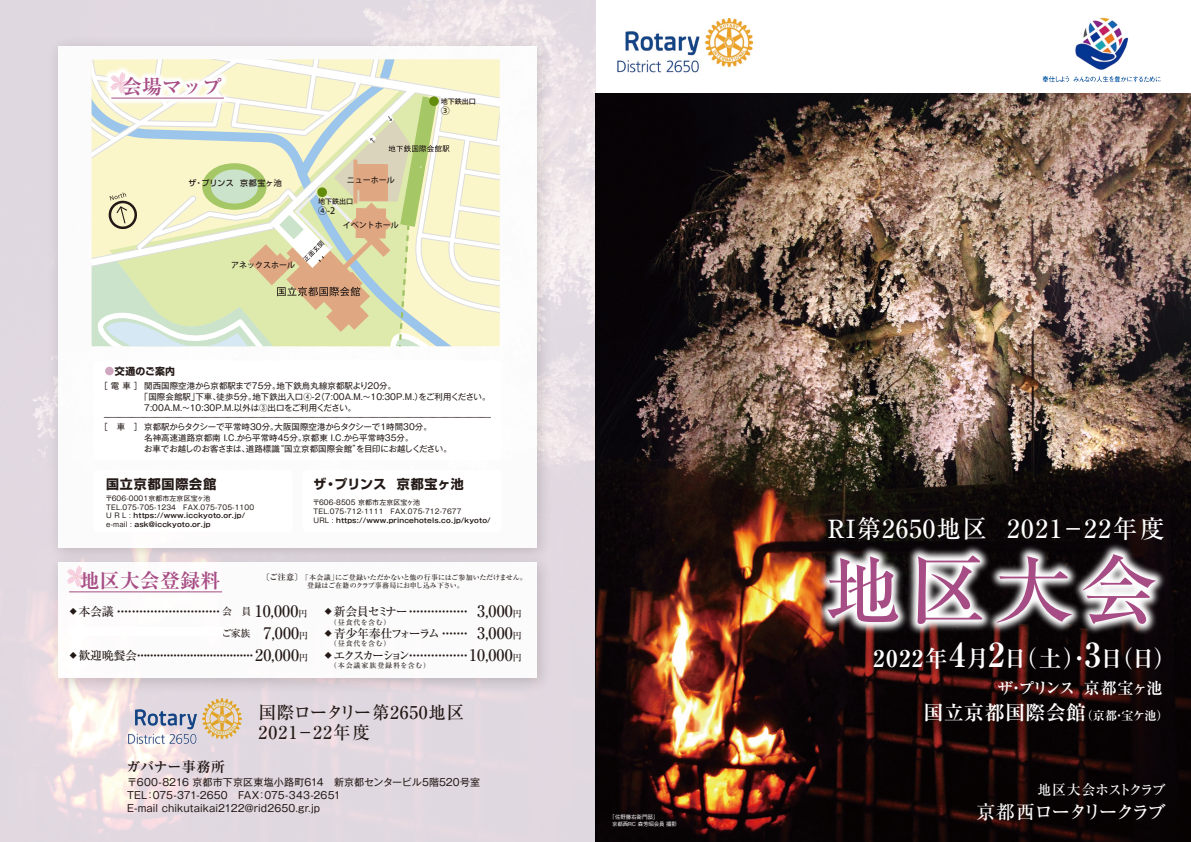
<style>
.page{position:relative;width:1191px;height:842px;background:#fff}
.page>*{position:absolute;margin:0;border:0;box-sizing:border-box;transform-origin:0 0}
.t1{font:500 76px "Ryumin Pr 6 N";color:#a74d85;scale:1.04 1}
.t2{font:500 25px "Ryumin Pr 6 N";letter-spacing:.04em;color:#fff}
.t3{font:700 23px "Ryumin Pr 6 N";letter-spacing:.06em;color:#fff}
.t4{font:700 20px "Ryumin Pr 6 N";letter-spacing:.02em;color:#fff}
.t5{font:700 20px "Ryumin Pr 6 N";color:#a74d85}
.t6{font:500 19px "Ryumin Pr 6 N";letter-spacing:-.1em;color:#fff}
.t7{font:500 17.7px/19.7px "Ryumin Pr 6 N";letter-spacing:.04em;color:#231916}
.t8{font:700 16px "Ryumin Pr 6 N";letter-spacing:-.1em;color:#fff}
.t9{font:500 14.1px "Ryumin Pr 6 N";letter-spacing:-.09em;color:#fff}
.t10{font:700 14px "Ryumin Pr 6 N";letter-spacing:.015em;color:#231916}
.t11{font:700 13px "Shin Go Pro";letter-spacing:.025em;color:#231916}
.t12{font:700 13px "Shin Go Pro";letter-spacing:.06em;color:#231916}
.t13{font:500 12px "Ryumin Pr 6 N";letter-spacing:-.125em;color:#231916}
.t14{font:500 12px "Ryumin Pr 6 N";letter-spacing:-.225em;color:#231916}
.t15{font:10px/13px "Gothic MB101 Pro";letter-spacing:.01em;color:#231916}
.t16{font:700 9.9px "Shin Go Pro";letter-spacing:.02em;color:#231916}
.t17{font:500 9px "Koz Go Pr 6 N";color:#231916}
.t18{font:8.4px/10.9px "Gothic MB101 Pro";letter-spacing:.01em;color:#231916}
.t19{font:500 8px "Koz Go Pr 6 N";color:#231916}
.t20{font:500 8px "Shin Go Pro";letter-spacing:.04em;color:#231916}
.t21{font:500 7px/8.5px "Ryumin Pr 6 N";letter-spacing:-.015em;color:#231916}
.t22{font:500 7px "Ryumin Pr 6 N";letter-spacing:.02em;color:#231916}
.t23{font:500 7px "Ryumin Pr 6 N";letter-spacing:.13em;color:#231916}
.t24{font:500 7px "Koz Go Pr 6 N";color:#231916}
.t25{font:6.9px/8.8px "Gothic MB101 Pro";letter-spacing:.02em;color:#231916}
.t26{font:700 6.9px/8.8px "Gothic MB101 Pro De";letter-spacing:.02em;color:#231916}
.t27{font:500 5.5px/7.3px "Gothic BBB Pr 6 N";letter-spacing:-.02em;color:#fff}
.s1{font-family:"Gothic MB101 Pro";font-weight:400}
.s2{font-weight:700;font-size:8px}
.s3{font-size:10px}
.s4{font-size:16px}
.s5{font-size:33px}
.s6{font-size:12px}
</style>
<div class="page">
<img style="left:595px;top:94px;width:596px;height:748px">
<img style="left:43px;top:31px;width:514px;height:667px">
<div style="left:58px;top:46px;width:479px;height:501px;background:#fff"></div>
<div style="left:58px;top:562px;width:479px;height:116px;background:#fff"></div>
<div style="left:105px;top:367px;width:9px;height:8px;background:#d0a7c0;border-radius:50%"></div>
<svg style="left:104px;top:417px;width:386px;height:1px"></svg>
<hr style="left:69px;top:592px;width:153px;height:1px;background:#a74d85">
<svg style="left:92px;top:59px;width:408px;height:13px"></svg>
<svg style="left:67px;top:565px;width:21px;height:22px"></svg>
<img style="left:103px;top:64px;width:128px;height:8px">
<img style="left:106px;top:68px;width:122px;height:4px">
<svg style="left:92px;top:72px;width:408px;height:274px"></svg>
<img style="left:814px;top:541px;width:358px;height:111px">
<img style="left:818px;top:546px;width:352px;height:103px">
<img style="left:617px;top:18px;width:135px;height:55px">
<svg style="left:121px;top:693px;width:127px;height:60px;fill:#e2d9e1"></svg>
<img style="left:127px;top:699px;width:114px;height:47px">
<img style="left:1042px;top:18px;width:118px;height:64px">
<h3 class="t5" style="left:122px;top:70px;width:101px">会場マップ</h3>
<p class="t20" style="left:188px;top:176px;width:95px">ザ・プリンス 京都宝ヶ池</p>
<p class="t19" style="left:231px;top:260px;width:65px">アネックスホール</p>
<p class="t19" style="left:347px;top:176px;width:49px">ニューホール</p>
<p class="t19" style="left:343px;top:220px;width:57px">イベントホール</p>
<p class="t24" style="left:318px;top:198px;width:36px">地下鉄出口</p>
<p class="t17" style="left:318px;top:206px;width:19px">④-2</p>
<p class="t24" style="left:441px;top:97px;width:36px">地下鉄出口</p>
<p class="t17" style="left:441px;top:105px;width:10px">③</p>
<p class="t16" style="left:115px;top:363px;width:62px">交通のご案内</p>
<p class="t18" style="left:100px;top:379px;width:298px">［ 電 車 ］ 関西国際空港から京都駅まで75分。地下鉄烏丸線京都駅より20分。</p>
<p class="t18" style="left:140px;top:390px;width:352px">「国際会館駅」下車、徒歩5分。地下鉄出入口④-2（7:00A.M.～10:30P.M.）をご利用ください。</p>
<p class="t18" style="left:144px;top:401px;width:214px">7:00A.M.～10:30P.M.以外は③出口をご利用ください。</p>
<p class="t18" style="left:144px;top:420px;width:309px;text-indent:-45px">［ 車 ］ 京都駅からタクシーで平常時30分。大阪国際空港からタクシーで1時間30分。<br>名神高速道路京都南 I.C.から平常時45分。京都東 I.C.から平常時35分。<br>お車でお越しのお客さまは、道路標識“国立京都国際会館”を目印にお越しください。</p>
<h3 class="t12" style="left:106px;top:473px;width:112px">国立京都国際会館</h3>
<p class="t25" style="left:105px;top:493px;width:150px">〒606-0001京都市左京区宝ヶ池<br>TEL.075-705-1234　FAX.075-705-1100</p>
<p class="t26" style="left:106px;top:510px;width:141px"><span class="s1">U R L :</span> https://www.icckyoto.or.jp/ <span class="s1">e-mail :</span> ask@icckyoto.or.jp</p>
<h3 class="t11" style="left:313px;top:473px;width:152px">ザ・プリンス 京都宝ヶ池</h3>
<p class="t25" style="left:313px;top:497px;width:150px">〒606-8505 京都市左京区宝ヶ池<br>TEL.075-712-1111　FAX.075-712-7677</p>
<p class="t26" style="left:313px;top:515px;width:179px"><span class="s1">URL :</span> https://www.princehotels.co.jp/kyoto/</p>
<h3 class="t5" style="left:80px;top:564px;width:141px">地区大会登録料</h3>
<p class="t21" style="left:307px;top:573px;width:221px;text-indent:-45px"><span class="s2">〔ご注意〕</span>「本会議」にご登録いただかないと他の行事にはご参加いただけません。登録はご在籍のクラブ事務局にお申し込み下さい。</p>
<h3 class="t13" style="left:70px;top:602px;width:239px"><sup>◆</sup> 本会議・・・・・・・・・・・・・・・・・・・・・・・・・・・・<span class="s3">会　員</span> <span class="s4">10,000</span><sub>円</sub></h3>
<h3 class="t13" style="left:70px;top:646px;width:240px"><sup>◆</sup> 歓迎晩餐会・・・・・・・・・・・・・・・・・・・・・・・・・・・・・・・・・・・ <span class="s4">20,000</span> <sub>円</sub></h3>
<h3 class="t13" style="left:325px;top:602px;width:198px"><sup>◆</sup> 新会員セミナー・・・・・・・・・・・・・・・・ <span class="s4">3,000</span><sub>円</sub></h3>
<h3 class="t13" style="left:325px;top:624px;width:198px"><sup>◆</sup> 青少年奉仕フォーラム・・・・・・・ <span class="s4">3,000</span> <sub>円</sub></h3>
<h3 class="t14" style="left:325px;top:646px;width:198px"><sup>◆</sup> エクスカーション・・・・・・・・・・・・・・・・ <span class="s4">10,000</span><sub>円</sub></h3>
<p class="t22" style="left:330px;top:616px;width:62px">（昼食代を含む）</p>
<p class="t22" style="left:330px;top:638px;width:62px">（昼食代を含む）</p>
<p class="t23" style="left:330px;top:660px;width:102px">（本会議家族登録料を含む）</p>
<h3 class="t10" style="left:126px;top:756px;width:100px">ガバナー事務所</h3>
<h3 class="t7" style="left:258px;top:702px;width:208px">国際ロータリー第2650地区<br>2021－22年度</h3>
<p class="t15" style="left:127px;top:774px;width:354px">〒600-8216 京都市下京区東塩小路町614　新京都センタービル5階520号室<br>TEL：075-371-2650　FAX：075-343-2651<br>E-mail chikutaikai2122@rid2650.gr.jp</p>
<p class="t27" style="left:612px;top:812px;width:66px;text-indent:-3px">「佐野藤右衛門邸」　<br>京都西RC 森芳昭会員 撮影</p>
<h2 class="t2" style="left:828px;top:509px;width:338px">RI第2650地区 2021－22年度</h2>
<h1 class="t1" style="left:824px;top:530px;width:323px">地区大会</h1>
<h3 class="t3" style="left:873px;top:640px;width:305px">2022年<span class="s5">4</span>月<span class="s5">2</span>日（土）・<span class="s5">3</span>日（日）</h3>
<h3 class="t4" style="left:923px;top:696px;width:247px">国立京都国際会館<span class="s6">（京都・宝ケ池）</span></h3>
<h3 class="t8" style="left:997px;top:676px;width:167px">ザ・プリンス京都宝ヶ池</h3>
<h3 class="t9" style="left:1037px;top:778px;width:130px">地区大会ホストクラブ</h3>
<h3 class="t6" style="left:976px;top:797px;width:191px">京都西ロータリークラブ</h3>
</div>
